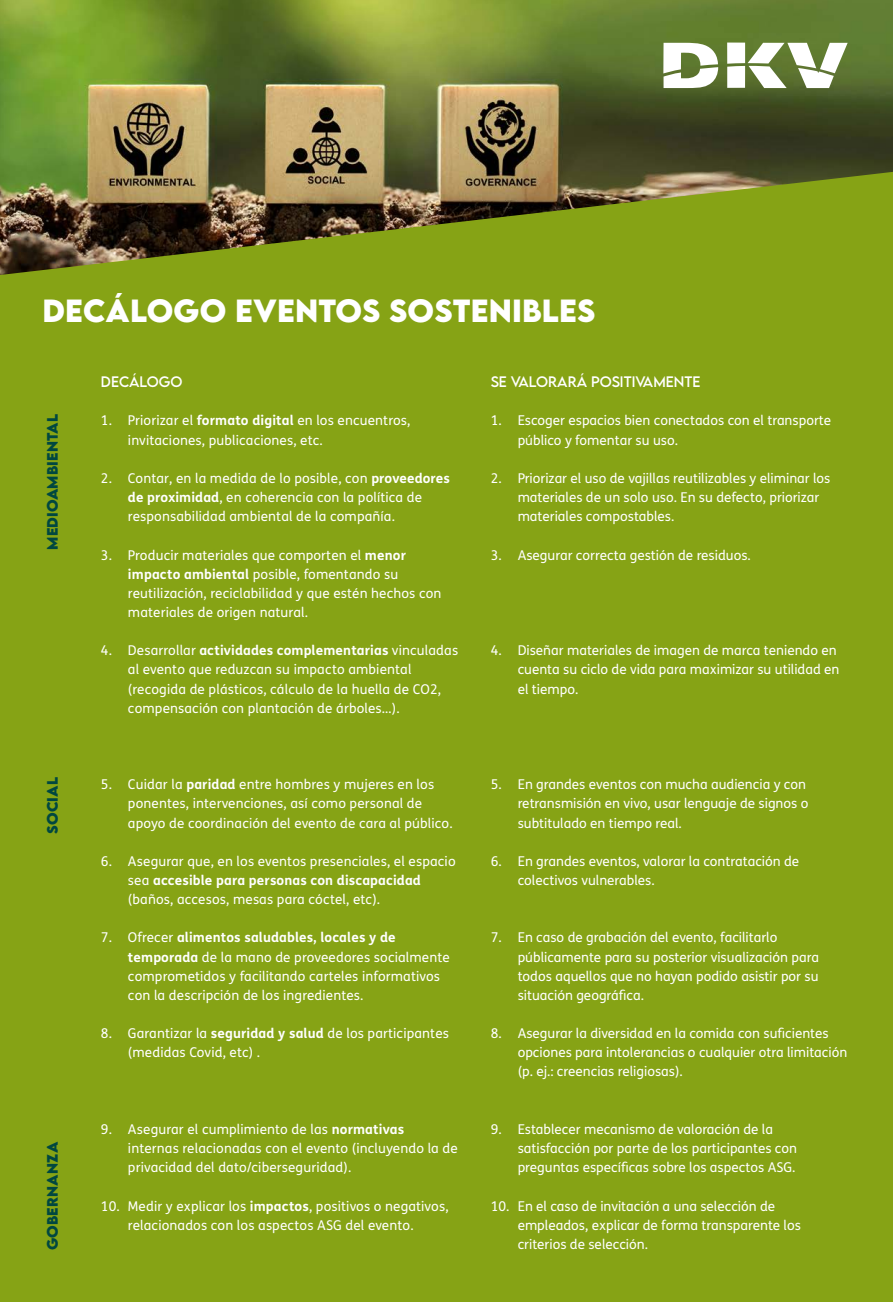
<style>
.page{position:relative;width:893px;height:1302px;background:#fff}
.page>*{position:absolute;margin:0;border:0;box-sizing:border-box;transform-origin:0 0}
.FS_Me_Regular_7_Pt{font:700 28.5px "LEMONMILK Pro FTR";letter-spacing:.005em;color:#fff}
.t1{font:13.5px/19.2px "FS Me";color:#fff}
.t2{font:13.5px "LEMONMILK Pro FTR";color:#fff}
.t3{font:700 13.5px "LEMONMILK Pro FTR";letter-spacing:.015em;color:#004740}
.s1{font-weight:700}
</style>
<div class="page">
<img style="left:0;top:0;width:893px;height:172px">
<div style="left:0;top:172px;width:893px;height:1129px;background:#86a315"></div>
<svg style="left:663px;top:43px;width:55px;height:45px"></svg>
<svg style="left:727px;top:43px;width:121px;height:45px"></svg>
<p class="FS_Me_Regular_7_Pt" style="left:43px;top:291px;width:554px">DECÁLOGO EVENTOS SOSTENIBLES</p>
<p class="t3" style="left:43px;top:549px;width:137px;rotate:-90deg">MEDIOAMBIENTAL</p>
<p class="t3" style="left:43px;top:833px;width:58px;rotate:-90deg">SOCIAL</p>
<p class="t3" style="left:43px;top:1250px;width:110px;rotate:-90deg">GOBERNANZA</p>
<p class="t2" style="left:101px;top:373px;width:83px">DECÁLOGO</p>
<p class="t1" style="left:128px;top:411px;width:284px;text-indent:-27px">1. Priorizar el <span class="s1">formato digital</span> en los encuentros, invitaciones, publicaciones, etc.</p>
<p class="t1" style="left:128px;top:468px;width:324px;text-indent:-27px">2. Contar, en la medida de lo posible, con <span class="s1">proveedores de proximidad</span>, en coherencia con la política de responsabilidad ambiental de la compañía.</p>
<p class="t1" style="left:128px;top:545px;width:315px;text-indent:-27px">3. Producir materiales que comporten el <span class="s1">menor impacto ambiental</span> posible, fomentando su reutilización, reciclabilidad y que estén hechos con materiales de origen natural.</p>
<p class="t1" style="left:128px;top:640px;width:332px;text-indent:-27px">4. Desarrollar <span class="s1">actividades complementarias</span> vinculadas al evento que reduzcan su impacto ambiental (recogida de plásticos, cálculo de la huella de CO2, compensación con plantación de árboles…).</p>
<p class="t1" style="left:128px;top:774px;width:326px;text-indent:-27px">5. Cuidar la <span class="s1">paridad</span> entre hombres y mujeres en los ponentes, intervenciones, así como personal de apoyo de coordinación del evento de cara al público.</p>
<p class="t1" style="left:128px;top:851px;width:329px;text-indent:-27px">6. Asegurar que, en los eventos presenciales, el espacio sea <span class="s1">accesible para personas con discapacidad </span>(baños, accesos, mesas para cóctel, etc).</p>
<p class="t1" style="left:128px;top:927px;width:323px;text-indent:-27px">7. Ofrecer <span class="s1">alimentos saludables, locales y de temporada</span> de la mano de proveedores socialmente comprometidos y facilitando carteles informativos con la descripción de los ingredientes.</p>
<p class="t1" style="left:128px;top:1023px;width:322px;text-indent:-27px">8. Garantizar la <span class="s1">seguridad y salud</span> de los participantes (medidas Covid, etc) .</p>
<p class="t1" style="left:128px;top:1119px;width:331px;text-indent:-27px">9. Asegurar el cumplimiento de las <span class="s1">normativas </span>internas relacionadas con el evento (incluyendo la de privacidad del dato/ciberseguridad).</p>
<p class="t1" style="left:101px;top:1195px;width:349px;text-align:center">10. Medir y explicar los <span class="s1">impactos</span>, positivos o negativos, relacionados con los aspectos ASG del evento.</p>
<p class="t2" style="left:491px;top:373px;width:211px">SE VALORARÁ POSITIVAMENTE</p>
<p class="t1" style="left:518px;top:411px;width:315px;text-indent:-27px">1. Escoger espacios bien conectados con el transporte público y fomentar su uso.</p>
<p class="t1" style="left:518px;top:468px;width:314px;text-indent:-27px">2. Priorizar el uso de vajillas reutilizables y eliminar los materiales de un solo uso. En su defecto, priorizar materiales compostables.</p>
<p class="t1" style="left:491px;top:545px;width:262px">3. Asegurar correcta gestión de residuos.</p>
<p class="t1" style="left:518px;top:640px;width:323px;text-indent:-27px">4. Diseñar materiales de imagen de marca teniendo en cuenta su ciclo de vida para maximizar su utilidad en el tiempo.</p>
<p class="t1" style="left:518px;top:774px;width:292px;text-indent:-27px">5. En grandes eventos con mucha audiencia y con retransmisión en vivo, usar lenguaje de signos o subtitulado en tiempo real.</p>
<p class="t1" style="left:518px;top:851px;width:283px;text-indent:-27px">6. En grandes eventos, valorar la contratación de colectivos vulnerables.</p>
<p class="t1" style="left:518px;top:927px;width:303px;text-indent:-27px">7. En caso de grabación del evento, facilitarlo públicamente para su posterior visualización para todos aquellos que no hayan podido asistir por su situación geográfica.</p>
<p class="t1" style="left:518px;top:1023px;width:331px;text-indent:-27px">8. Asegurar la diversidad en la comida con suficientes opciones para intolerancias o cualquier otra limitación (p. ej.: creencias religiosas).</p>
<p class="t1" style="left:518px;top:1119px;width:281px;text-indent:-27px">9. Establecer mecanismo de valoración de la satisfacción por parte de los participantes con preguntas específicas sobre los aspectos ASG.</p>
<p class="t1" style="left:518px;top:1195px;width:285px;text-indent:-27px">10. En el caso de invitación a una selección de empleados, explicar de forma transparente los criterios de selección.</p>
</div>
